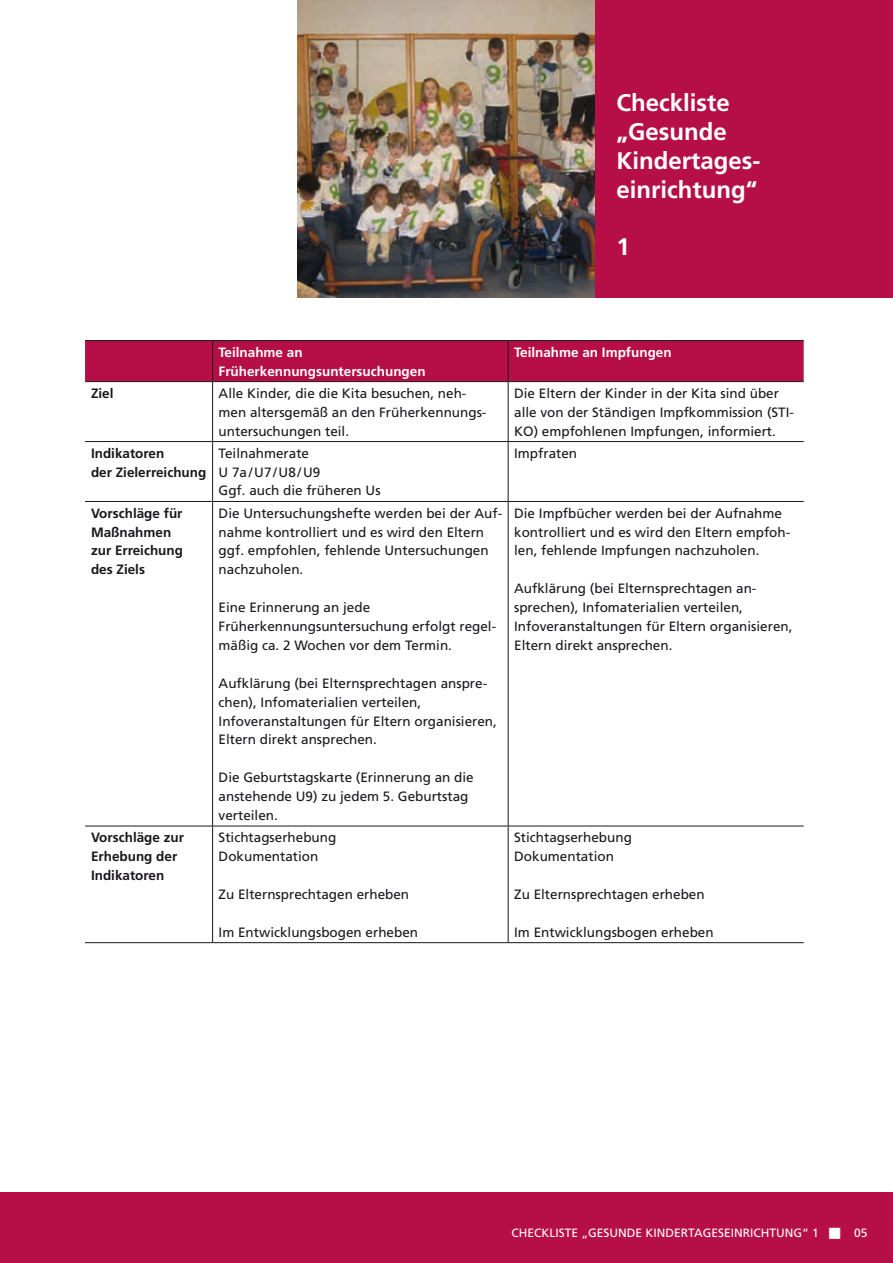
<style>
.page{position:relative;width:893px;height:1263px;background:#fff}
.page>*{position:absolute;margin:0;border:0;box-sizing:border-box;transform-origin:0 0}
.t1{font:700 24px/28.8px "Frutiger";color:#fff}
.t2{font:13.5px/18.9px "Frutiger";color:#1a171c}
.t3{font:700 13.5px/18.9px "Frutiger";color:#1a171c}
.t4{font:700 13.5px/18.9px "Frutiger";color:#fff}
.t5{font:12px "Frutiger";color:#fff}
</style>
<div class="page">
<div style="left:0;top:1193px;width:893px;height:70px;background:#b60f47"></div>
<img style="left:298px;top:0;width:297px;height:298px">
<div style="left:595px;top:0;width:298px;height:298px;background:#b60f47"></div>
<div style="left:85px;top:341px;width:719px;height:40px;background:#b60f47"></div>
<svg style="left:85px;top:382px;width:719px;height:560px"></svg>
<hr style="left:85px;top:340px;width:128px;height:1px;background:#1a171c">
<hr style="left:213px;top:340px;width:295px;height:1px;background:#1a171c">
<hr style="left:508px;top:340px;width:296px;height:1px;background:#1a171c">
<hr style="left:508px;top:942px;width:296px;height:1px;background:#1a171c">
<hr style="left:212px;top:341px;width:1px;height:40px;background:#1a171c">
<hr style="left:508px;top:341px;width:1px;height:40px;background:#1a171c">
<hr style="left:212px;top:382px;width:1px;height:59px;background:#1a171c">
<hr style="left:508px;top:382px;width:1px;height:59px;background:#1a171c">
<hr style="left:212px;top:442px;width:1px;height:59px;background:#1a171c">
<hr style="left:508px;top:442px;width:1px;height:59px;background:#1a171c">
<hr style="left:212px;top:502px;width:1px;height:324px;background:#1a171c">
<hr style="left:508px;top:502px;width:1px;height:324px;background:#1a171c">
<hr style="left:212px;top:826px;width:1px;height:116px;background:#1a171c">
<hr style="left:508px;top:826px;width:1px;height:116px;background:#1a171c">
<hr style="left:85px;top:942px;width:128px;height:1px;background:#1a171c">
<hr style="left:213px;top:942px;width:295px;height:1px;background:#1a171c">
<hr style="left:85px;top:381px;width:128px;height:1px;background:#1a171c">
<hr style="left:213px;top:381px;width:295px;height:1px;background:#1a171c">
<hr style="left:508px;top:381px;width:296px;height:1px;background:#1a171c">
<hr style="left:85px;top:441px;width:128px;height:1px;background:#1a171c">
<hr style="left:213px;top:441px;width:295px;height:1px;background:#1a171c">
<hr style="left:508px;top:441px;width:296px;height:1px;background:#1a171c">
<hr style="left:85px;top:501px;width:128px;height:1px;background:#1a171c">
<hr style="left:213px;top:501px;width:295px;height:1px;background:#1a171c">
<hr style="left:508px;top:501px;width:296px;height:1px;background:#1a171c">
<hr style="left:85px;top:826px;width:128px;height:1px;background:#1a171c">
<hr style="left:213px;top:826px;width:295px;height:1px;background:#1a171c">
<hr style="left:508px;top:826px;width:296px;height:1px;background:#1a171c">
<h1 class="t1" style="left:617px;top:88px;width:146px">Checkliste „Gesunde<br>Kindertages&shy;einrichtung“</h1>
<h1 class="t1" style="left:617px;top:232px;width:15px">1</h1>
<p class="t4" style="left:219px;top:343px;width:208px">Teilnahme an<br>Früherkennungsuntersuchungen</p>
<p class="t4" style="left:514px;top:343px;width:159px">Teilnahme an Impfungen</p>
<p class="t3" style="left:91px;top:384px;width:24px">Ziel</p>
<p class="t2" style="left:219px;top:384px;width:268px">Alle Kinder, die die Kita besuchen, neh&shy;men altersgemäß an den Früherkennungs&shy;untersuchungen teil.</p>
<p class="t2" style="left:514px;top:384px;width:281px">Die Eltern der Kinder in der Kita sind über alle von der Ständigen Impfkommission (Sti&shy;ko) empfohlenen Impfungen, informiert.</p>
<p class="t3" style="left:91px;top:444px;width:117px">Indikatoren<br>der Zielerreichung</p>
<p class="t2" style="left:219px;top:444px;width:164px">Teilnahmerate<br>U 7a/U7/U8/U9<br>Ggf. auch die früheren Us</p>
<p class="t2" style="left:514px;top:444px;width:65px">Impfraten</p>
<p class="t3" style="left:91px;top:503px;width:94px">Vorschläge für<br>Maßnahmen zur Erreichung des Ziels</p>
<p class="t2" style="left:219px;top:503px;width:285px">Die Untersuchungshefte werden bei der Auf&shy;nahme kontrolliert und es wird den Eltern ggf. empfohlen, fehlende Untersuchungen nachzuholen.</p>
<p class="t2" style="left:219px;top:598px;width:279px">Eine Erinnerung an jede<br>Früherkennungsuntersuchung erfolgt regel&shy;mäßig ca. 2 Wochen vor dem Termin.</p>
<p class="t2" style="left:219px;top:674px;width:280px">Aufklärung (bei Elternsprechtagen anspre&shy;chen), Infomaterialien verteilen, Infoveranstaltungen für Eltern organisieren, Eltern direkt ansprechen.</p>
<p class="t2" style="left:219px;top:768px;width:257px">Die Geburtstagskarte (Erinnerung an die anstehende U9) zu jedem 5. Geburtstag verteilen.</p>
<p class="t2" style="left:514px;top:503px;width:278px">Die Impfbücher werden bei der Aufnahme kontrolliert und es wird den Eltern empfoh&shy;len, fehlende Impfungen nachzuholen.</p>
<p class="t2" style="left:514px;top:579px;width:280px">Aufklärung (bei Elternsprechtagen an&shy;sprechen), Infomaterialien verteilen, Infoveranstaltungen für Eltern organisieren, Eltern direkt ansprechen.</p>
<p class="t3" style="left:91px;top:828px;width:95px">Vorschläge zur<br>Erhebung der<br>Indikatoren</p>
<p class="t2" style="left:219px;top:828px;width:119px">Stichtagserhebung<br>Dokumentation</p>
<p class="t2" style="left:219px;top:885px;width:192px">Zu Elternsprechtagen erheben</p>
<p class="t2" style="left:219px;top:922px;width:201px">Im Entwicklungsbogen erheben</p>
<p class="t2" style="left:514px;top:828px;width:119px">Stichtagserhebung<br>Dokumentation</p>
<p class="t2" style="left:514px;top:885px;width:192px">Zu Elternsprechtagen erheben</p>
<p class="t2" style="left:514px;top:922px;width:201px">Im Entwicklungsbogen erheben</p>
<p class="t5" style="left:512px;top:1226px;width:15px">Checklis</p>
<p class="t5" style="left:565px;top:1226px;width:41px">te „Gesunde</p>
<p class="t5" style="left:646px;top:1226px;width:16px">Kinder</p>
<p class="t5" style="left:688px;top:1226px;width:14px">tageseinrich</p>
<p class="t5" style="left:769px;top:1226px;width:16px">tung</p>
<p class="t5" style="left:802px;top:1226px;width:67px">“ 1 ■ 05</p>
</div>
